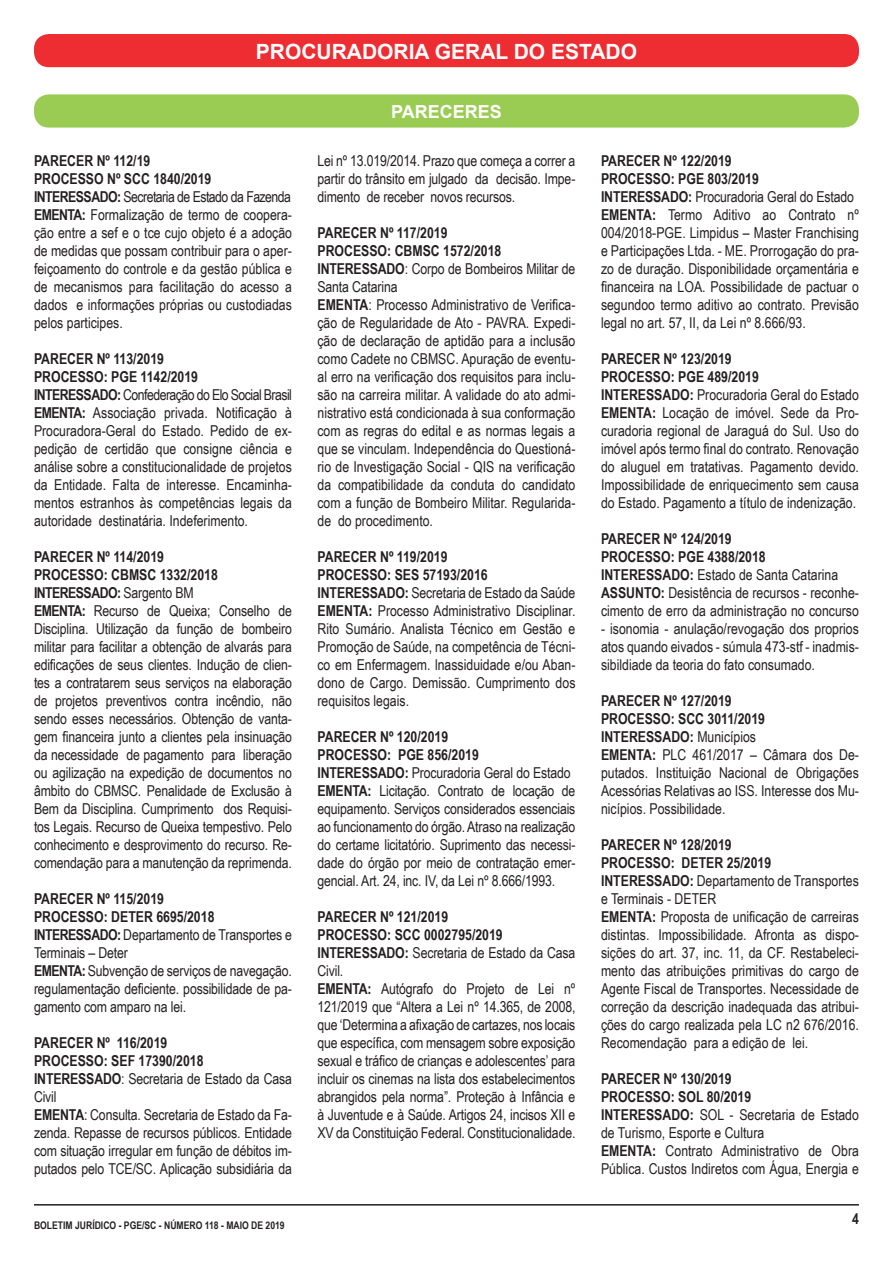
<style>
.page{position:relative;width:893px;height:1263px;background:#fff}
.page>*{position:absolute;margin:0;border:0;box-sizing:border-box;transform-origin:0 0}
.t1{font:700 21px "Arial";color:#fff}
.t2{font:700 18px "Arial";color:#fff}
.t3{font:15px/18px "Arial Narrow";color:#231f20;text-align:justify}
.t4{font:700 15px "Arial Narrow";color:#231f20}
.t5{font:15px "Arial Narrow";letter-spacing:-.035em;color:#231f20}
.t6{font:700 15px "Arial Narrow";letter-spacing:-.035em;color:#231f20}
.t7{font:700 10.5px "Arial Narrow";color:#231f20}
.s1{font-weight:700}
.s2{font-weight:400}
</style>
<div class="page">
<hr style="left:34px;top:1204px;width:825px;height:1px;background:#231f20">
<div style="left:34px;top:34px;width:825px;height:33px;background:#ee2d32;border-radius:15px"></div>
<div style="left:34px;top:94px;width:825px;height:34px;background:#9acc53;border-radius:15px"></div>
<p class="t1" style="left:256px;top:37px;width:383px">PROCURADORIA GERAL DO ESTADO</p>
<p class="t4" style="left:34px;top:149px;width:118px">PARECER Nº 112/19</p>
<p class="t4" style="left:34px;top:167px;width:179px">PROCESSO Nº SCC 1840/2019</p>
<p class="t5" style="left:34px;top:185px;width:259px"><span class="s1">INTERESSADO:</span> Secretaria de Estado da Fazenda</p>
<p class="t3" style="left:34px;top:205px;width:259px"><span class="s1">EMENTA:</span> Formalização de termo de coopera&shy;ção entre a sef e o tce cujo objeto é a adoção de medidas que possam contribuir para o aper&shy;feiçoamento do controle e da gestão pública e de mecanismos para facilitação do acesso a dados e informações próprias ou custodiadas pelos participes.</p>
<p class="t4" style="left:34px;top:347px;width:132px">PARECER Nº 113/2019</p>
<p class="t4" style="left:34px;top:365px;width:166px">PROCESSO: PGE 1142/2019</p>
<p class="t5" style="left:34px;top:383px;width:259px"><span class="s1">INTERESSADO:</span> Confederação do Elo Social Brasil</p>
<p class="t3" style="left:34px;top:403px;width:259px"><span class="s1">EMENTA:</span> Associação privada. Notificação à Procuradora-Geral do Estado. Pedido de ex&shy;pedição de certidão que consigne ciência e análise sobre a constitucionalidade de projetos da Entidade. Falta de interesse. Encaminha&shy;mentos estranhos às competências legais da autoridade destinatária. Indeferimento.</p>
<p class="t4" style="left:34px;top:545px;width:132px">PARECER Nº 114/2019</p>
<p class="t4" style="left:34px;top:563px;width:185px">PROCESSO: CBMSC 1332/2018</p>
<p class="t6" style="left:34px;top:581px;width:161px">INTERESSADO: <span class="s2">Sargento BM</span></p>
<p class="t3" style="left:34px;top:601px;width:259px"><span class="s1">EMENTA:</span> Recurso de Queixa; Conselho de Disciplina. Utilização da função de bombeiro militar para facilitar a obtenção de alvarás para edificações de seus clientes. Indução de clien&shy;tes a contratarem seus serviços na elaboração de projetos preventivos contra incêndio, não sendo esses necessários. Obtenção de vanta&shy;gem financeira junto a clientes pela insinuação da necessidade de pagamento para liberação ou agilização na expedição de documentos no âmbito do CBMSC. Penalidade de Exclusão à Bem da Disciplina. Cumprimento dos Requisi&shy;tos Legais. Recurso de Queixa tempestivo. Pelo conhecimento e desprovimento do recurso. Re&shy;comendação para a manutenção da reprimenda.</p>
<p class="t4" style="left:34px;top:887px;width:132px">PARECER Nº 115/2019</p>
<p class="t4" style="left:34px;top:905px;width:182px">PROCESSO: DETER 6695/2018</p>
<p class="t3" style="left:34px;top:925px;width:259px"><span class="s1">INTERESSADO:</span> Departamento de Transportes e<br>Terminais – Deter</p>
<p class="t3" style="left:34px;top:961px;width:259px"><span class="s1">EMENTA:</span> Subvenção de serviços de navegação. regulamentação deficiente. possibilidade de pa&shy;gamento com amparo na lei.</p>
<p class="t4" style="left:34px;top:1031px;width:135px">PARECER Nº 116/2019</p>
<p class="t4" style="left:34px;top:1049px;width:171px">PROCESSO: SEF 17390/2018</p>
<p class="t3" style="left:34px;top:1069px;width:259px"><span class="s1">INTERESSADO</span>: Secretaria de Estado da Casa<br>Civil</p>
<p class="t3" style="left:34px;top:1105px;width:259px"><span class="s1">EMENTA</span>: Consulta. Secretaria de Estado da Fa&shy;zenda. Repasse de recursos públicos. Entidade com situação irregular em função de débitos im&shy;putados pelo TCE/SC. Aplicação subsidiária da</p>
<p class="t2" style="left:391px;top:100px;width:112px">PARECERES</p>
<p class="t3" style="left:317px;top:151px;width:259px">Lei nº 13.019/2014. Prazo que começa a correr a partir do trânsito em julgado da decisão. Impe&shy;dimento de receber novos recursos.</p>
<p class="t4" style="left:317px;top:221px;width:132px">PARECER Nº 117/2019</p>
<p class="t4" style="left:317px;top:239px;width:185px">PROCESSO: CBMSC 1572/2018</p>
<p class="t3" style="left:317px;top:259px;width:259px"><span class="s1">INTERESSADO</span>: Corpo de Bombeiros Militar de<br>Santa Catarina</p>
<p class="t3" style="left:317px;top:295px;width:259px"><span class="s1">EMENTA</span>: Processo Administrativo de Verifica&shy;ção de Regularidade de Ato - PAVRA. Expedi&shy;ção de declaração de aptidão para a inclusão como Cadete no CBMSC. Apuração de eventu&shy;al erro na verificação dos requisitos para inclu&shy;são na carreira militar. A validade do ato admi&shy;nistrativo está condicionada à sua conformação com as regras do edital e as normas legais a que se vinculam. Independência do Questioná&shy;rio de Investigação Social - QIS na verificação da compatibilidade da conduta do candidato com a função de Bombeiro Militar. Regularida&shy;de do procedimento.</p>
<p class="t4" style="left:317px;top:545px;width:132px">PARECER Nº 119/2019</p>
<p class="t4" style="left:317px;top:563px;width:172px">PROCESSO: SES 57193/2016</p>
<p class="t3" style="left:317px;top:583px;width:259px"><span class="s1">INTERESSADO:</span> Secretaria de Estado da Saúde</p>
<p class="t3" style="left:317px;top:601px;width:259px"><span class="s1">EMENTA:</span> Processo Administrativo Disciplinar.<br>Rito Sumário. Analista Técnico em Gestão e Promoção de Saúde, na competência de Técni&shy;co em Enfermagem. lnassiduidade e/ou Aban&shy;dono de Cargo. Demissão. Cumprimento dos requisitos legais.</p>
<p class="t4" style="left:317px;top:725px;width:132px">PARECER Nº 120/2019</p>
<p class="t4" style="left:317px;top:743px;width:163px">PROCESSO: PGE 856/2019</p>
<p class="t3" style="left:317px;top:763px;width:255px"><span class="s1">INTERESSADO:</span> Procuradoria Geral do Estado</p>
<p class="t3" style="left:317px;top:781px;width:259px"><span class="s1">EMENTA:</span> Licitação. Contrato de locação de equipamento. Serviços considerados essenciais ao funcionamento do órgão. Atraso na realização do certame licitatório. Suprimento das necessi&shy;dade do órgão por meio de contratação emer&shy;gencial. Art. 24, inc. IV, da Lei nº 8.666/1993.</p>
<p class="t4" style="left:317px;top:905px;width:132px">PARECER Nº 121/2019</p>
<p class="t4" style="left:317px;top:923px;width:187px">PROCESSO: SCC 0002795/2019</p>
<p class="t3" style="left:317px;top:943px;width:259px"><span class="s1">INTERESSADO:</span> Secretaria de Estado da Casa<br>Civil.</p>
<p class="t3" style="left:317px;top:979px;width:259px"><span class="s1">EMENTA:</span> Autógrafo do Projeto de Lei nº 121/2019 que “Altera a Lei nº 14.365, de 2008, que ‘Determina a afixação de cartazes, nos locais que específica, com mensagem sobre exposição sexual e tráfico de crianças e adolescentes’ para incluir os cinemas na lista dos estabelecimentos abrangidos pela norma”. Proteção à Infância e à Juventude e à Saúde. Artigos 24, incisos XII e XV da Constituição Federal. Constitucionalidade.</p>
<p class="t4" style="left:601px;top:149px;width:132px">PARECER Nº 122/2019</p>
<p class="t4" style="left:601px;top:167px;width:159px">PROCESSO: PGE 803/2019</p>
<p class="t3" style="left:601px;top:187px;width:255px"><span class="s1">INTERESSADO:</span> Procuradoria Geral do Estado</p>
<p class="t3" style="left:601px;top:205px;width:259px"><span class="s1">EMENTA:</span> Termo Aditivo ao Contrato nº 004/2018-PGE. Limpidus – Master Franchising e Participações Ltda. - ME. Prorrogação do pra&shy;zo de duração. Disponibilidade orçamentária e financeira na LOA. Possibilidade de pactuar o segundoo termo aditivo ao contrato. Previsão legal no art. 57, II, da Lei nº 8.666/93.</p>
<p class="t4" style="left:601px;top:347px;width:132px">PARECER Nº 123/2019</p>
<p class="t4" style="left:601px;top:365px;width:159px">PROCESSO: PGE 489/2019</p>
<p class="t3" style="left:601px;top:385px;width:259px"><span class="s1">INTERESSADO:</span> Procuradoria Geral do Estado</p>
<p class="t3" style="left:601px;top:403px;width:259px"><span class="s1">EMENTA:</span> Locação de imóvel. Sede da Pro&shy;curadoria regional de Jaraguá do Sul. Uso do imóvel após termo final do contrato. Renovação do aluguel em tratativas. Pagamento devido.<br>Impossibilidade de enriquecimento sem causa do Estado. Pagamento a título de indenização.</p>
<p class="t4" style="left:601px;top:527px;width:132px">PARECER Nº 124/2019</p>
<p class="t4" style="left:601px;top:545px;width:166px">PROCESSO: PGE 4388/2018</p>
<p class="t3" style="left:601px;top:565px;width:239px"><span class="s1">INTERESSADO:</span> Estado de Santa Catarina</p>
<p class="t3" style="left:601px;top:583px;width:259px"><span class="s1">ASSUNTO:</span> Desistência de recursos - reconhe&shy;cimento de erro da administração no concurso</p>
<p class="t3" style="left:601px;top:619px;width:259px">- isonomia - anulação/revogação dos proprios atos quando eivados - súmula 473-stf - inadmis&shy;sibildiade da teoria do fato consumado.</p>
<p class="t4" style="left:601px;top:689px;width:132px">PARECER Nº 127/2019</p>
<p class="t4" style="left:601px;top:707px;width:166px">PROCESSO: SCC 3011/2019</p>
<p class="t4" style="left:601px;top:725px;width:157px">INTERESSADO: <span class="s2">Municípios</span></p>
<p class="t3" style="left:601px;top:745px;width:259px"><span class="s1">EMENTA:</span> PLC 461/2017 – Câmara dos De&shy;putados. Instituição Nacional de Obrigações Acessórias Relativas ao ISS. Interesse dos Mu&shy;nicípios. Possibilidade.</p>
<p class="t4" style="left:601px;top:833px;width:132px">PARECER Nº 128/2019</p>
<p class="t4" style="left:601px;top:851px;width:172px">PROCESSO: DETER 25/2019</p>
<p class="t3" style="left:601px;top:871px;width:259px"><span class="s1">INTERESSADO:</span> Departamento de Transportes e Terminais - DETER</p>
<p class="t3" style="left:601px;top:907px;width:259px"><span class="s1">EMENTA:</span> Proposta de unificação de carreiras distintas. Impossibilidade. Afronta as dispo&shy;sições do art. 37, inc. 11, da CF. Restabeleci&shy;mento das atribuições primitivas do cargo de Agente Fiscal de Transportes. Necessidade de correção da descrição inadequada das atribui&shy;ções do cargo realizada pela LC n2 676/2016.<br>Recomendação para a edição de lei.</p>
<p class="t4" style="left:601px;top:1067px;width:132px">PARECER Nº 130/2019</p>
<p class="t4" style="left:601px;top:1085px;width:152px">PROCESSO: SOL 80/2019</p>
<p class="t3" style="left:601px;top:1105px;width:259px"><span class="s1">INTERESSADO:</span> SOL - Secretaria de Estado de Turismo, Esporte e Cultura</p>
<p class="t3" style="left:601px;top:1141px;width:259px"><span class="s1">EMENTA:</span> Contrato Administrativo de Obra<br>Pública. Custos Indiretos com Água, Energia e</p>
<p class="t7" style="left:34px;top:1217px;width:252px">BOLETIM JURÍDICO - PGE/SC - NÚMERO 118 - MAIO DE 2019</p>
<p class="t4" style="left:852px;top:1208px;width:8px">4</p>
</div>
